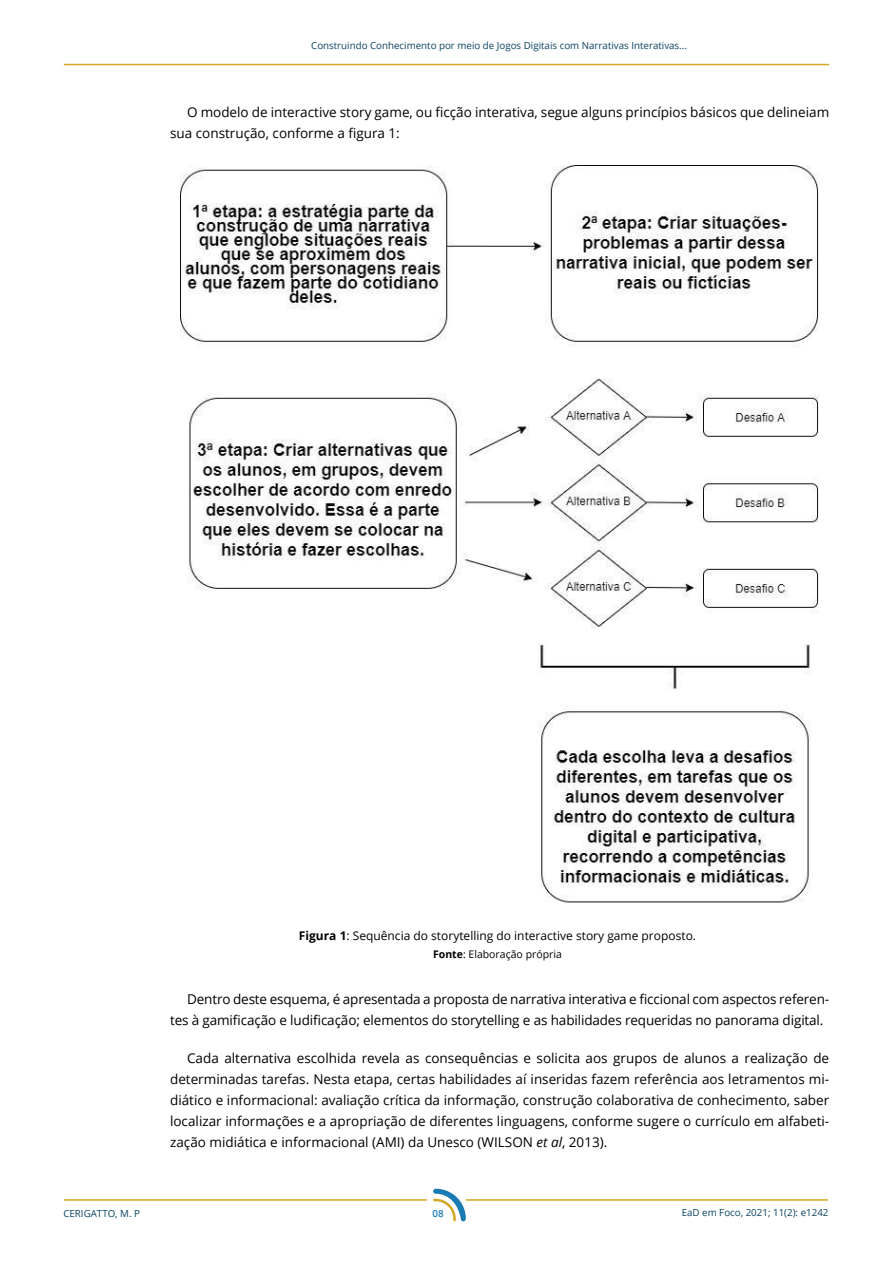
<style>
.page{position:relative;width:893px;height:1263px;background:#fff}
.page>*{position:absolute;margin:0;border:0;box-sizing:border-box;transform-origin:0 0}
.texto_corrido{font:13.5px/21px "Open Sans";letter-spacing:-.01em;color:#000}
.Legenda{font:12px "Open Sans";color:#000}
.Fonte{font:10.5px "Open Sans";color:#000}
.t1{font:9.75px "Open Sans";color:#0b4562}
.t2{font:600 9.75px "Open Sans";color:#187bb2}
.s1{font-weight:700}
.s2{font-style:italic}
</style>
<div class="page">
<hr style="left:64px;top:64px;width:765px;height:1px;background:#d3a823">
<hr style="left:466px;top:1199px;width:362px;height:2px;background:#d3a823">
<svg style="left:433px;top:1189px;width:33px;height:32px"></svg>
<hr style="left:64px;top:1199px;width:363px;height:2px;background:#d3a823">
<img style="left:181px;top:165px;width:638px;height:738px">
<p class="t1" style="left:311px;top:39px;width:377px">Construindo Conhecimento por meio de Jogos Digitais com Narrativas Interativas...</p>
<p class="texto_corrido" style="left:170px;top:101px;width:661px;text-indent:17px">O modelo de interactive story game, ou ficção interativa, segue alguns princípios básicos que delineiam sua construção, conforme a figura 1:</p>
<p class="Legenda" style="left:299px;top:927px;width:399px"><span class="s1">Figura 1</span>: Sequência do storytelling do interactive story game proposto.</p>
<p class="Fonte" style="left:433px;top:947px;width:130px"><span class="s1">Fonte</span>: Elaboração própria</p>
<p class="texto_corrido" style="left:170px;top:988px;width:661px;text-indent:17px">Dentro deste esquema, é apresentada a proposta de narrativa interativa e ficcional com aspectos referen&shy;tes à gamificação e ludificação; elementos do storytelling e as habilidades requeridas no panorama digital.</p>
<p class="texto_corrido" style="left:170px;top:1047px;width:661px;text-align:justify;text-indent:17px">Cada alternativa escolhida revela as consequências e solicita aos grupos de alunos a realização de determinadas tarefas. Nesta etapa, certas habilidades aí inseridas fazem referência aos letramentos mi&shy;diático e informacional: avaliação crítica da informação, construção colaborativa de conhecimento, saber localizar informações e a apropriação de diferentes linguagens, conforme sugere o currículo em alfabeti&shy;zação midiática e informacional (AMI) da Unesco (WILSON <span class="s2">et al</span>, 2013).</p>
<p class="t1" style="left:63px;top:1206px;width:78px">CERIGATTO, M. P</p>
<p class="t1" style="left:682px;top:1206px;width:148px">EaD em Foco, 2021; 11(2): e1242</p>
<p class="t2" style="left:432px;top:1207px;width:13px">08</p>
</div>
